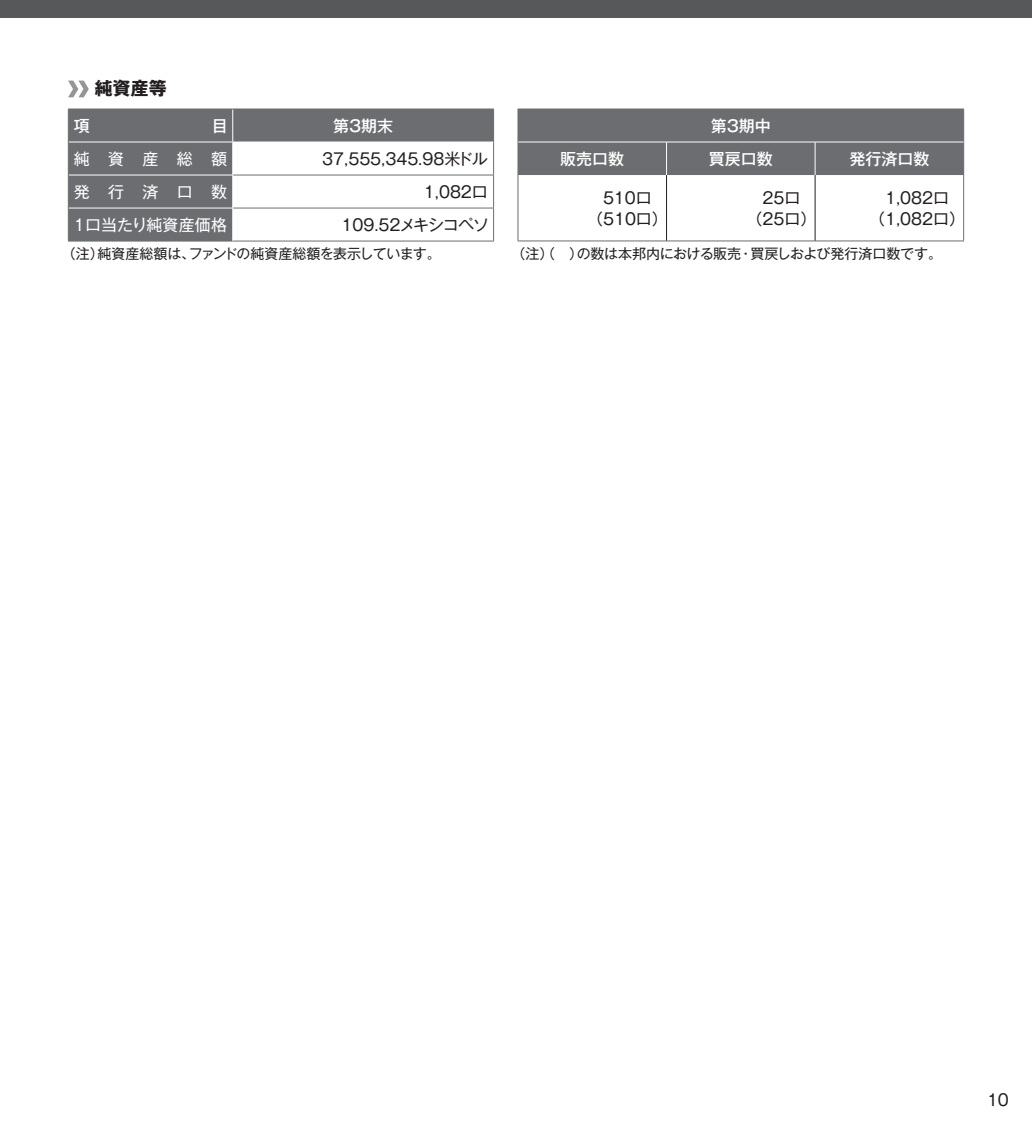
<style>
.page{position:relative;width:1032px;height:1134px;background:#fff}
.page>*{position:absolute;margin:0;border:0;box-sizing:border-box;transform-origin:0 0}
.t1{font:700 18px "Gothic MB101 Pr 5";color:#231f20}
.t2{font:16px/21px "Gothic MB101 Pr 5";color:#231f20;text-align:center}
.t3{font:500 16px "Gothic MB101 Pr 5";color:#fff}
.t4{font:16px "Gothic MB101 Pr 5";letter-spacing:.01em;color:#fff}
.t5{font:16px "Gothic MB101 Pr 5";letter-spacing:-.045em;color:#231f20}
.t6{font:14px "Gothic MB101 Pr 5";letter-spacing:-.015em;color:#231f20}
</style>
<div class="page">
<div style="left:0;top:0;width:1032px;height:17px;background:#57585a"></div>
<div style="left:519px;top:110px;width:444px;height:65px;background:#6c6d70"></div>
<hr style="left:518px;top:109px;width:1px;height:33px;background:#6c6d70">
<hr style="left:963px;top:109px;width:1px;height:33px;background:#6c6d70">
<hr style="left:518px;top:142px;width:1px;height:33px;background:#6c6d70">
<hr style="left:963px;top:142px;width:1px;height:33px;background:#6c6d70">
<hr style="left:518px;top:241px;width:148px;height:1px;background:#6c6d70">
<hr style="left:666px;top:241px;width:149px;height:1px;background:#6c6d70">
<hr style="left:815px;top:241px;width:149px;height:1px;background:#6c6d70">
<hr style="left:518px;top:175px;width:1px;height:66px;background:#6c6d70">
<hr style="left:963px;top:175px;width:1px;height:66px;background:#6c6d70">
<hr style="left:666px;top:175px;width:1px;height:66px;background:#231f20">
<hr style="left:815px;top:175px;width:1px;height:66px;background:#231f20">
<hr style="left:518px;top:142px;width:148px;height:1px;background:#fff">
<hr style="left:666px;top:142px;width:1px;height:33px;background:#fff">
<hr style="left:666px;top:142px;width:149px;height:1px;background:#fff">
<hr style="left:815px;top:142px;width:1px;height:33px;background:#fff">
<hr style="left:815px;top:142px;width:148px;height:1px;background:#fff">
<hr style="left:518px;top:109px;width:148px;height:1px;background:#6c6d70">
<hr style="left:666px;top:109px;width:149px;height:1px;background:#6c6d70">
<hr style="left:815px;top:109px;width:149px;height:1px;background:#6c6d70">
<svg style="left:69px;top:110px;width:424px;height:131px;fill:#6c6d70"></svg>
<hr style="left:493px;top:109px;width:1px;height:33px;background:#6c6d70">
<hr style="left:493px;top:208px;width:1px;height:33px;background:#6c6d70">
<hr style="left:233px;top:241px;width:261px;height:1px;background:#6c6d70">
<hr style="left:493px;top:142px;width:1px;height:33px;background:#6c6d70">
<hr style="left:233px;top:175px;width:261px;height:1px;background:#6c6d70">
<hr style="left:493px;top:175px;width:1px;height:33px;background:#6c6d70">
<hr style="left:233px;top:208px;width:261px;height:1px;background:#6c6d70">
<hr style="left:68px;top:241px;width:165px;height:1px;background:#6c6d70">
<hr style="left:69px;top:175px;width:163px;height:1px;background:#fff">
<hr style="left:69px;top:208px;width:163px;height:1px;background:#fff">
<hr style="left:232px;top:109px;width:1px;height:33px;background:#fff">
<hr style="left:232px;top:142px;width:1px;height:33px;background:#fff">
<hr style="left:232px;top:175px;width:1px;height:33px;background:#fff">
<hr style="left:232px;top:208px;width:1px;height:33px;background:#fff">
<hr style="left:69px;top:142px;width:164px;height:1px;background:#fff">
<hr style="left:233px;top:142px;width:260px;height:1px;background:#fff">
<hr style="left:68px;top:109px;width:1px;height:33px;background:#6c6d70">
<hr style="left:68px;top:142px;width:1px;height:33px;background:#6c6d70">
<hr style="left:68px;top:175px;width:1px;height:33px;background:#6c6d70">
<hr style="left:68px;top:208px;width:1px;height:33px;background:#6c6d70">
<hr style="left:68px;top:109px;width:165px;height:1px;background:#6c6d70">
<hr style="left:233px;top:109px;width:261px;height:1px;background:#6c6d70">
<svg style="left:68px;top:81px;width:21px;height:16px"></svg>
<p class="t1" style="left:95px;top:73px;width:73px">純資産等</p>
<p class="t3" style="left:74px;top:112px;width:17px">項</p>
<p class="t3" style="left:212px;top:112px;width:17px">目</p>
<p class="t3" style="left:333px;top:112px;width:62px">第3期末</p>
<p class="t4" style="left:74px;top:145px;width:155px">純資産総額</p>
<p class="t2" style="left:322px;top:147px;width:167px">37,555,345.98米ドル</p>
<p class="t4" style="left:74px;top:178px;width:155px">発行済口数</p>
<p class="t2" style="left:424px;top:180px;width:65px">1,082口</p>
<p class="t4" style="left:74px;top:211px;width:155px">1口当たり純資産価格</p>
<p class="t5" style="left:342px;top:211px;width:149px">109.52メキシコペソ</p>
<p class="t6" style="left:62px;top:242px;width:380px">（注）純資産総額は、ファンドの純資産総額を表示しています。</p>
<p class="t3" style="left:711px;top:112px;width:62px">第3期中</p>
<p class="t3" style="left:560px;top:145px;width:65px">販売口数</p>
<p class="t3" style="left:709px;top:145px;width:65px">買戻口数</p>
<p class="t3" style="left:849px;top:145px;width:81px">発行済口数</p>
<p class="t2" style="left:587px;top:186px;width:82px">510口（510口）</p>
<p class="t2" style="left:746px;top:186px;width:71px">25口（25口）</p>
<p class="t2" style="left:869px;top:186px;width:97px">1,082口（1,082口）</p>
<p class="t6" style="left:511px;top:242px;width:432px">（注）（　）の数は本邦内における販売・買戻しおよび発行済口数です。</p>
<p class="t2" style="left:987px;top:1088px;width:23px">10</p>
</div>
